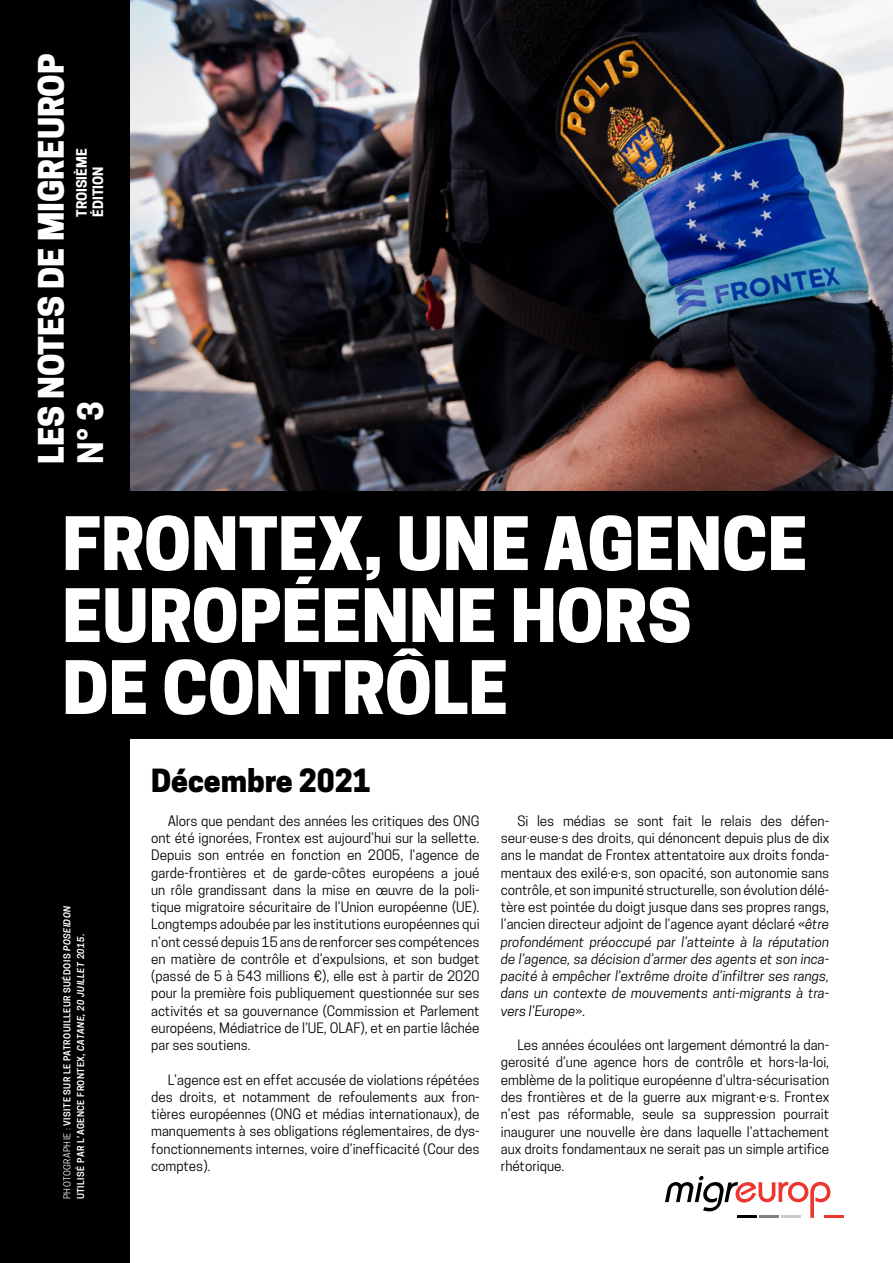
<style>
.page{position:relative;width:893px;height:1263px;background:#fff}
.page>*{position:absolute;margin:0;border:0;box-sizing:border-box;transform-origin:0 0}
.t1{font:800 69px/72px "Cooper Hewitt";color:#fff}
.t2{font:800 33px "Cooper Hewitt";color:#fff}
.t3{font:700 33px "Cooper Hewitt";color:#fff}
.t4{font:800 30px "Cooper Hewitt";color:#000}
.t5{font:13.5px/17.2px "Cooper Hewitt";color:#000;text-align:justify}
.t6{font:700 13.5px/16.2px "Cooper Hewitt";color:#fff}
.t7{font:600 9px/13.5px "Cooper Hewitt";letter-spacing:.05em;color:#fff}
.s1{font-weight:400}
.s2{font-style:italic}
</style>
<div class="page">
<img style="left:130px;top:0;width:763px;height:491px">
<div style="left:0;top:0;width:130px;height:1263px;background:#000"></div>
<div style="left:0;top:491px;width:893px;height:247px;background:#000"></div>
<svg style="left:665px;top:1176px;width:165px;height:42px"></svg>
<hr style="left:737px;top:1215px;width:20px;height:3px;background:#000">
<hr style="left:759px;top:1215px;width:20px;height:3px;background:#808285">
<hr style="left:781px;top:1215px;width:19px;height:3px;background:#c9cacc">
<hr style="left:824px;top:1215px;width:20px;height:3px;background:#ee352f">
<h2 class="t2" style="left:32px;top:463px;width:411px;rotate:-90deg">LES NOTES DE MIGREUROP</h2>
<p class="t6" style="left:74px;top:217px;width:70px;rotate:-90deg">TROISIÈME<br>ÉDITION</p>
<h2 class="t3" style="left:71px;top:463px;width:64px;rotate:-90deg">N° 3</h2>
<h1 class="t1" style="left:62px;top:508px;width:747px">FRONTEX, UNE AGENCE<br>EUROPÉENNE HORS<br>DE CONTRÔLE</h1>
<p class="t7" style="left:60px;top:1199px;width:295px;rotate:-90deg"><span class="s1">PHOTOGRAPHIE :</span> VISITE SUR LE PATROUILLEUR SUÉDOIS <span class="s2">POSEIDON<br></span>UTILISÉ PAR L’AGENCE FRONTEX, <span class="s2">CATANE, 20 JUILLET 2015</span>.</p>
<h3 class="t4" style="left:151px;top:763px;width:221px">Décembre 2021</h3>
<p class="t5" style="left:151px;top:812px;width:330px;text-indent:16px">Alors que pendant des années les critiques des ONG ont été ignorées, Frontex est aujourd’hui sur la sellette.<br>Depuis son entrée en fonction en 2005, l’agence de garde-frontières et de garde-côtes européens a joué un rôle grandissant dans la mise en œuvre de la poli&shy;tique migratoire sécuritaire de l’Union européenne (UE).<br>Longtemps adoubée par les institutions européennes qui n’ont cessé depuis 15 ans de renforcer ses compétences en matière de contrôle et d’expulsions, et son budget (passé de 5 à 543 millions €), elle est à partir de 2020 pour la première fois publiquement questionnée sur ses activités et sa gouvernance (Commission et Parlement européens, Médiatrice de l’UE, OLAF), et en partie lâchée par ses soutiens.</p>
<p class="t5" style="left:151px;top:1071px;width:330px;text-indent:16px">L’agence est en effet accusée de violations répétées des droits, et notamment de refoulements aux fron&shy;tières européennes (ONG et médias internationaux), de manquements à ses obligations réglementaires, de dys&shy;fonctionnements internes, voire d’inefficacité (Cour des comptes).</p>
<p class="t5" style="left:501px;top:812px;width:330px;text-indent:16px">Si les médias se sont fait le relais des défen&shy;seur·euse·s des droits, qui dénoncent depuis plus de dix ans le mandat de Frontex attentatoire aux droits fonda&shy;mentaux des exilé·e·s, son opacité, son autonomie sans contrôle, et son impunité structurelle, son évolution délé&shy;tère est pointée du doigt jusque dans ses propres rangs, l’ancien directeur adjoint de l’agence ayant déclaré «<span class="s2">être profondément préoccupé par l’atteinte à la réputation de l’agence, sa décision d’armer des agents et son inca&shy;pacité à empêcher l’extrême droite d’infiltrer ses rangs, dans un contexte de mouvements anti-migrants à tra&shy;vers l’Europe</span>».</p>
<p class="t5" style="left:501px;top:1036px;width:330px;text-indent:16px">Les années écoulées ont largement démontré la dan&shy;gerosité d’une agence hors de contrôle et hors-la-loi, emblème de la politique européenne d’ultra-sécurisation des frontières et de la guerre aux migrant·e·s. Frontex n’est pas réformable, seule sa suppression pourrait inaugurer une nouvelle ère dans laquelle l’attachement aux droits fondamentaux ne serait pas un simple artifice rhétorique.</p>
</div>
